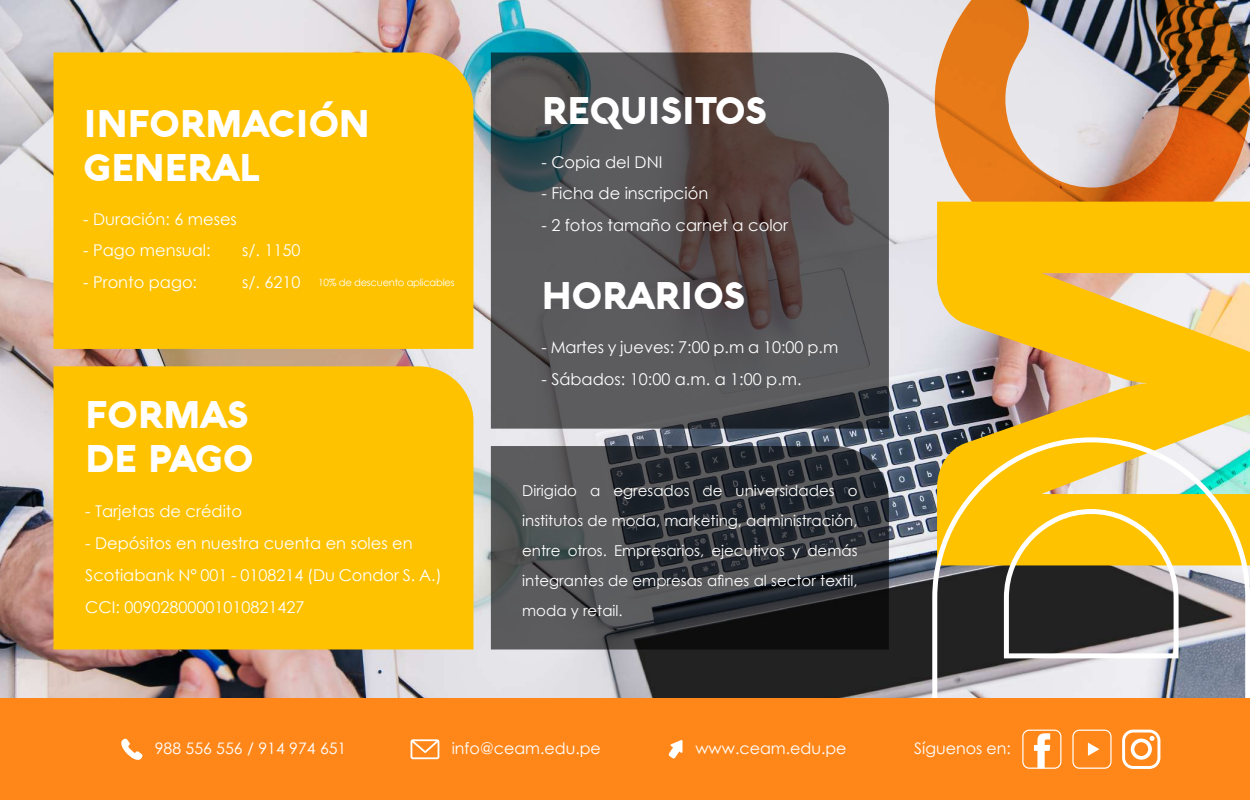
<style>
.page{position:relative;width:1250px;height:800px;background:#fff}
.page>*{position:absolute;margin:0;border:0;box-sizing:border-box;transform-origin:0 0}
.t1{font:900 37.5px/43.8px "Aquawax";letter-spacing:-.02em;color:#fff}
.t2{font:16.25px/31.8px "Century Gothic";color:#fff}
.t3{font:15.88px "Century Gothic";color:#fff}
.t4{font:15px/30px "Century Gothic";color:#fff;text-align:justify}
.t5{font:10px "Century Gothic";letter-spacing:-.025em;color:#fff}
.s1{font-size:16.25px}
</style>
<div class="page">
<img style="left:0;top:0;width:937px;height:699px">
<img style="left:935px;top:0;width:315px;height:258px">
<svg style="left:937px;top:202px;width:313px;height:233px;background:#ebbb33"></svg>
<div style="left:54px;top:52px;width:419px;height:297px;background:#ffc200"></div>
<div style="left:54px;top:366px;width:419px;height:283px;background:#ffc200"></div>
<svg style="left:491px;top:446px;width:398px;height:203px;background:#3a3c40"></svg>
<svg style="left:491px;top:52px;width:398px;height:377px;background:#555253"></svg>
<svg style="left:930px;top:435px;width:320px;height:264px;background:#b3a05e"></svg>
<div style="left:0;top:699px;width:1250px;height:101px;background:#ff871a"></div>
<svg style="left:1022px;top:730px;width:39px;height:39px"></svg>
<svg style="left:1122px;top:730px;width:38px;height:39px"></svg>
<svg style="left:1072px;top:730px;width:40px;height:39px"></svg>
<svg style="left:668px;top:740px;width:15px;height:19px"></svg>
<svg style="left:121px;top:739px;width:22px;height:21px"></svg>
<svg style="left:411px;top:739px;width:28px;height:20px"></svg>
<h1 class="t1" style="left:83px;top:101px;width:289px">INFORMACIÓN<br>GENERAL</h1>
<p class="t2" style="left:83px;top:203px;width:155px">- Duración: 6 meses</p>
<p class="t2" style="left:83px;top:234px;width:129px">- Pago mensual:</p>
<p class="t2" style="left:242px;top:234px;width:60px">s/. 1150</p>
<p class="t2" style="left:83px;top:266px;width:115px">- Pronto pago:</p>
<p class="t5" style="left:242px;top:275px;width:214px"><span class="s1">s/. 6210</span> 10% de descuento aplicables</p>
<h1 class="t1" style="left:85px;top:392px;width:170px">FORMAS<br>DE PAGO</h1>
<p class="t2" style="left:85px;top:495px;width:158px">- Tarjetas de crédito</p>
<p class="t2" style="left:85px;top:527px;width:358px">- Depósitos en nuestra cuenta en soles en<br>Scotiabank N° 001 - 0108214 (Du Condor S. A.)<br>CCI: 00902800001010821427</p>
<h1 class="t1" style="left:541px;top:87px;width:227px">REQUISITOS</h1>
<p class="t2" style="left:541px;top:146px;width:122px">- Copia del DNI</p>
<p class="t2" style="left:541px;top:177px;width:168px">- Ficha de inscripción</p>
<p class="t2" style="left:541px;top:209px;width:248px">- 2 fotos tamaño carnet a color</p>
<h1 class="t1" style="left:541px;top:272px;width:205px">HORARIOS</h1>
<p class="t2" style="left:541px;top:331px;width:298px">- Martes y jueves: 7:00 p.m a 10:00 p.m</p>
<p class="t2" style="left:541px;top:363px;width:262px">- Sábados: 10:00 a.m. a 1:00 p.m.</p>
<p class="t4" style="left:522px;top:475px;width:337px">Dirigido a egresados de universidades o institutos de moda, marketing, administración, entre otros. Empresarios, ejecutivos y demás integrantes de empresas afines al sector textil, moda y retail.</p>
<p class="t3" style="left:155px;top:737px;width:193px">988 556 556 / 914 974 651</p>
<p class="t3" style="left:452px;top:737px;width:151px">info@ceam.edu.pe</p>
<p class="t3" style="left:695px;top:737px;width:153px">www.ceam.edu.pe</p>
<p class="t3" style="left:914px;top:737px;width:98px">Síguenos en:</p>
</div>
